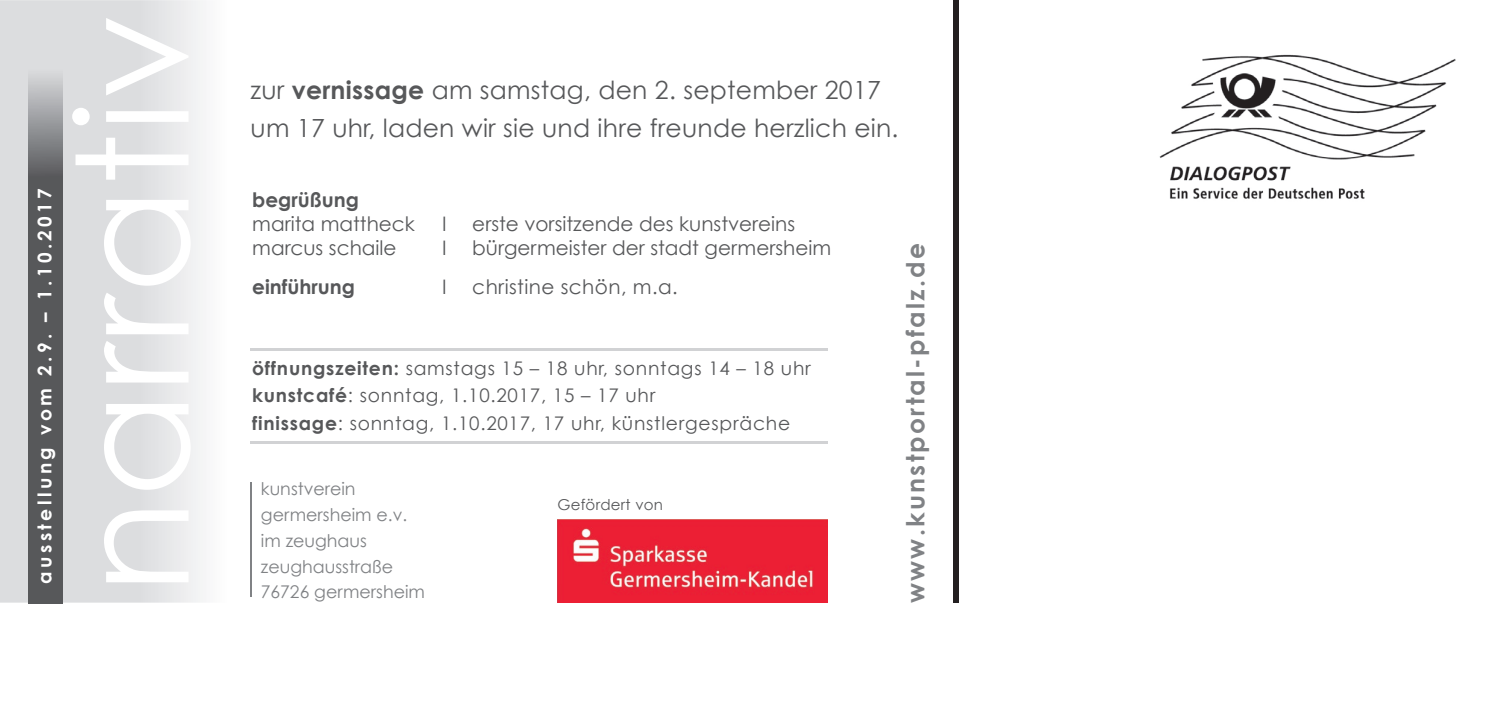
<style>
.page{position:relative;width:1503px;height:709px;background:#fff}
.page>*{position:absolute;margin:0;border:0;box-sizing:border-box;transform-origin:0 0}
.t1{font:155px "Century Gothic";letter-spacing:.01em;color:#fff}
.t2{font:25px/37.5px "Century Gothic";letter-spacing:.01em;color:#57585a}
.t3{font:700 25px "Century Gothic";letter-spacing:.09em;color:#808285}
.t4{font:20px "Century Gothic";color:#57585a}
.t5{font:700 20px "Century Gothic";color:#57585a}
.t6{font:20px "Century Gothic";letter-spacing:.02em;color:#57585a}
.t7{font:700 19px "Century Gothic";letter-spacing:.18em;color:#fff}
.t8{font:18.75px/27.5px "Century Gothic";letter-spacing:.04em;color:#57585a}
.t9{font:17.5px/25.8px "Century Gothic";color:#808285}
.t10{font:15px "Century Gothic";letter-spacing:.015em;color:#57585a}
.s1{font-weight:700}
</style>
<div class="page">
<div style="left:953px;top:0;width:5px;height:602px;background:#231f20"></div>
<img style="left:557px;top:520px;width:270px;height:82px">
<hr style="left:251px;top:441px;width:576px;height:3px;background:#d1d2d4">
<hr style="left:251px;top:349px;width:576px;height:2px;background:#d1d2d4">
<img style="left:1159px;top:54px;width:297px;height:145px">
<hr style="left:251px;top:482px;width:1px;height:115px;background:#808285">
<svg style="left:0;top:0;width:203px;height:602px;background:#dddee0"></svg>
<hr style="left:29px;top:602px;width:33px;height:1px;background:#57585a">
<img style="left:29px;top:39px;width:33px;height:563px">
<p class="t7" style="left:33px;top:583px;width:397px;rotate:-90deg">ausstellung vom 2.9. – 1.10.2017</p>
<h1 class="t1" style="left:38px;top:594px;width:582px;rotate:-90deg">narrativ</h1>
<h2 class="t2" style="left:251px;top:71px;width:649px">zur <span class="s1">vernissage</span> am samstag, den 2. september 2017 um 17 uhr, laden wir sie und ihre freunde herzlich ein.</h2>
<p class="t5" style="left:252px;top:187px;width:108px">begrüßung</p>
<p class="t4" style="left:252px;top:212px;width:164px">marita mattheck</p>
<p class="t4" style="left:442px;top:212px;width:6px">I</p>
<p class="t4" style="left:472px;top:212px;width:324px">erste vorsitzende des kunstvereins</p>
<p class="t4" style="left:252px;top:236px;width:146px">marcus schaile</p>
<p class="t4" style="left:442px;top:236px;width:6px">I</p>
<p class="t4" style="left:472px;top:236px;width:360px">bürgermeister der stadt germersheim</p>
<p class="t5" style="left:252px;top:274px;width:104px">einführung</p>
<p class="t4" style="left:442px;top:275px;width:6px">I</p>
<p class="t6" style="left:472px;top:275px;width:207px">christine schön, m.a.</p>
<p class="t8" style="left:252px;top:354px;width:560px"><span class="s1">öffnungszeiten:</span> samstags 15 – 18 uhr, sonntags 14 – 18 uhr <span class="s1">kunstcafé</span>: sonntag, 1.10.2017, 15 – 17 uhr<br><span class="s1">finissage</span>: sonntag, 1.10.2017, 17 uhr, künstlergespräche</p>
<p class="t9" style="left:261px;top:476px;width:166px">kunstverein germersheim e.v. im zeughaus zeughausstraße<br>76726 germersheim</p>
<p class="t10" style="left:557px;top:495px;width:107px">Gefördert von</p>
<h2 class="t3" style="left:899px;top:603px;width:361px;rotate:-90deg">www.kunstportal-pfalz.de</h2>
</div>
